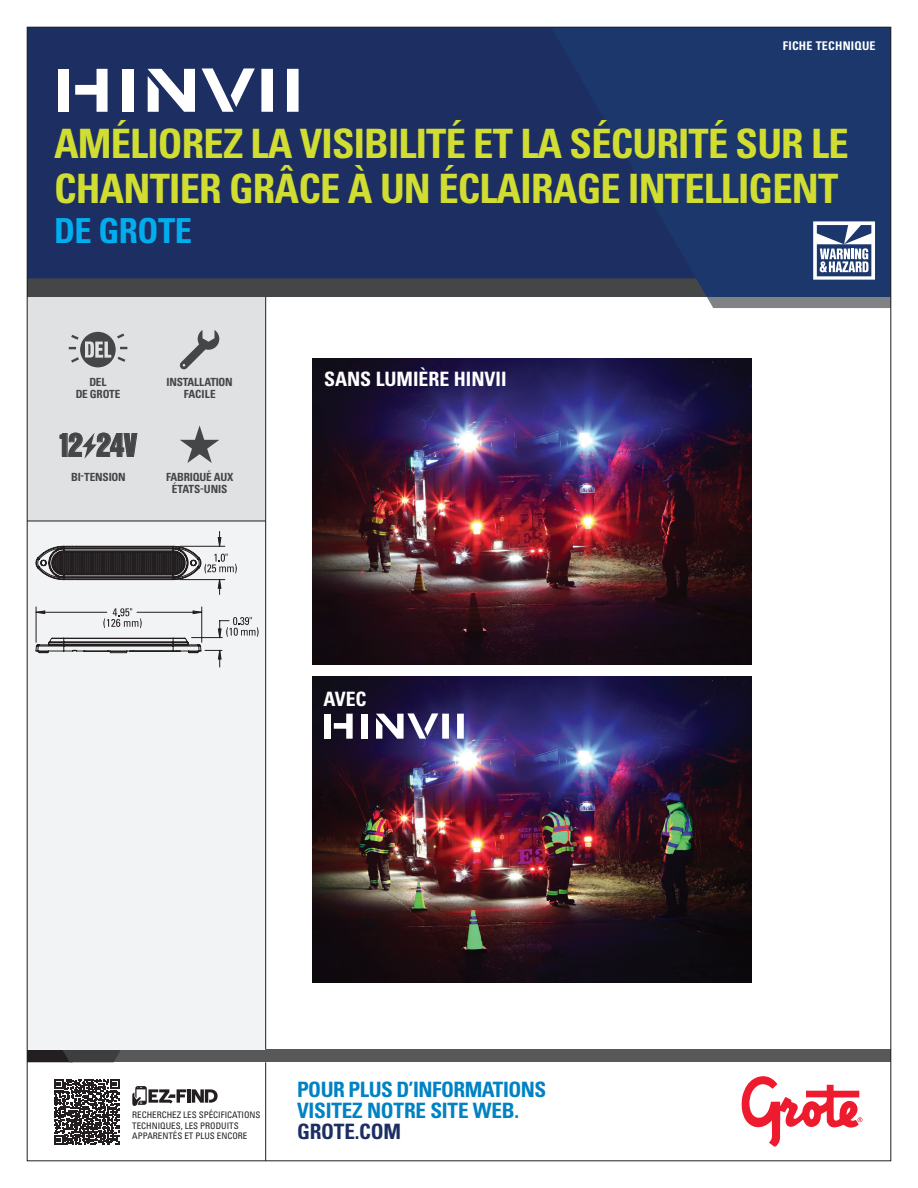
<style>
.page{position:relative;width:918px;height:1188px;background:#fff}
.page>*{position:absolute;margin:0;border:0;box-sizing:border-box;transform-origin:0 0}
.t1{font:700 condensed 40.5px/45px "Univers LT Std";letter-spacing:-.02em;color:#d1dd31}
.t2{font:700 condensed 34.5px "Univers LT Std";letter-spacing:-.015em;color:#00aeef}
.t3{font:900 31.95px "Nimbus San Con L";color:#454647}
.t4{font:700 condensed 21.15px/21.1px "Univers LT Std";letter-spacing:-.025em;color:#0082c3}
.t5{font:700 condensed 21.15px "Univers LT Std";letter-spacing:-.01em;color:#1d2f62}
.t6{font:700 condensed 19.8px "Univers LT Std";color:#fff}
.t7{font:700 condensed 12px "Univers LT Std";letter-spacing:.02em;color:#fff}
.t8{font:700 condensed 11.25px/12px "Univers LT Std";letter-spacing:-.02em;color:#454647;text-align:center}
.t9{font:condensed 9px/10.5px "Univers LT Std";color:#231f20}
.t10{font:condensed 7.05px/7.4px "Univers";letter-spacing:.015em;color:#231f20}
.t11{font:700 condensed 7.05px "Univers";letter-spacing:-.015em;color:#231f20}
</style>
<div class="page">
<div style="left:266px;top:27px;width:625px;height:270px;background:#1d2f62"></div>
<div style="left:29px;top:29px;width:270px;height:192px;background:#1d2f62"></div>
<div style="left:27px;top:1050px;width:864px;height:12px;background:#57585a"></div>
<svg style="left:29px;top:1050px;width:92px;height:12px"></svg>
<svg style="left:741px;top:1076px;width:121px;height:71px"></svg>
<svg style="left:132px;top:1086px;width:54px;height:20px"></svg>
<hr style="left:187px;top:1089px;width:4px;height:14px;background:#231f20">
<svg style="left:192px;top:1089px;width:26px;height:14px"></svg>
<div style="left:27px;top:297px;width:239px;height:753px;background:#f2f3f4"></div>
<svg style="left:54px;top:1079px;width:65px;height:66px"></svg>
<div style="left:27px;top:297px;width:239px;height:224px;background:#e0e1e3"></div>
<div style="left:58px;top:69px;width:11px;height:43px;background:#fff"></div>
<svg style="left:75px;top:69px;width:33px;height:43px"></svg>
<div style="left:122px;top:69px;width:11px;height:43px;background:#fff"></div>
<svg style="left:287px;top:69px;width:12px;height:43px"></svg>
<svg style="left:261px;top:69px;width:12px;height:43px"></svg>
<svg style="left:147px;top:69px;width:48px;height:43px"></svg>
<svg style="left:202px;top:68px;width:53px;height:44px"></svg>
<svg style="left:69px;top:332px;width:58px;height:35px"></svg>
<svg style="left:82px;top:433px;width:15px;height:26px"></svg>
<svg style="left:179px;top:330px;width:40px;height:40px"></svg>
<svg style="left:180px;top:425px;width:39px;height:38px"></svg>
<hr style="left:27px;top:521px;width:239px;height:1px;background:#231f20">
<svg style="left:35px;top:531px;width:224px;height:136px"></svg>
<img style="left:313px;top:358px;width:439px;height:306px">
<img style="left:313px;top:676px;width:439px;height:306px">
<div style="left:324px;top:714px;width:6px;height:25px;background:#fff"></div>
<svg style="left:334px;top:714px;width:19px;height:25px"></svg>
<div style="left:361px;top:714px;width:7px;height:25px;background:#fff"></div>
<svg style="left:457px;top:714px;width:7px;height:25px"></svg>
<svg style="left:376px;top:713px;width:73px;height:26px"></svg>
<svg style="left:29px;top:221px;width:860px;height:87px"></svg>
<hr style="left:265px;top:1062px;width:1px;height:99px;background:#231f20">
<hr style="left:265px;top:297px;width:1px;height:753px;background:#231f20">
<p class="t7" style="left:783px;top:38px;width:94px">FICHE TECHNIQUE</p>
<p class="t1" style="left:54px;top:121px;width:796px">AMÉLIOREZ LA VISIBILITÉ ET LA SÉCURITÉ SUR LE<br>CHANTIER GRÂCE À UN ÉCLAIRAGE INTELLIGENT</p>
<p class="t2" style="left:54px;top:210px;width:140px">DE GROTE</p>
<p class="t8" style="left:76px;top:376px;width:46px">DEL<br>DE GROTE</p>
<p class="t3" style="left:57px;top:421px;width:82px">12 24V</p>
<p class="t8" style="left:71px;top:470px;width:56px">BI-TENSION</p>
<p class="t8" style="left:167px;top:376px;width:68px">INSTALLATION<br>FACILE</p>
<p class="t8" style="left:166px;top:470px;width:69px">FABRIQUÉ AUX<br>ÉTATS-UNIS</p>
<p class="t6" style="left:324px;top:367px;width:184px">SANS LUMIÈRE HINVII</p>
<p class="t6" style="left:323px;top:687px;width:45px">AVEC</p>
<p class="t9" style="left:132px;top:1110px;width:130px">RECHERCHEZ LES SPÉCIFICATIONS<br>TECHNIQUES, LES PRODUITS<br>APPARENTÉS ET PLUS ENCORE</p>
<p class="t11" style="left:132px;top:1109px;width:82px">SCAN CODE FOR MORE INFO</p>
<p class="t10" style="left:132px;top:1120px;width:96px">BALAYER LE CODE POUR DE PLUS<br>AMPLES RENSEIGNEMENTS</p>
<p class="t10" style="left:132px;top:1137px;width:79px">ESCANEAR CÓDIGO PARA</p>
<p class="t4" style="left:297px;top:1079px;width:251px">POUR PLUS D’INFORMATIONS<br>VISITEZ NOTRE SITE WEB.</p>
<p class="t5" style="left:297px;top:1119px;width:106px">GROTE.COM</p>
</div>
